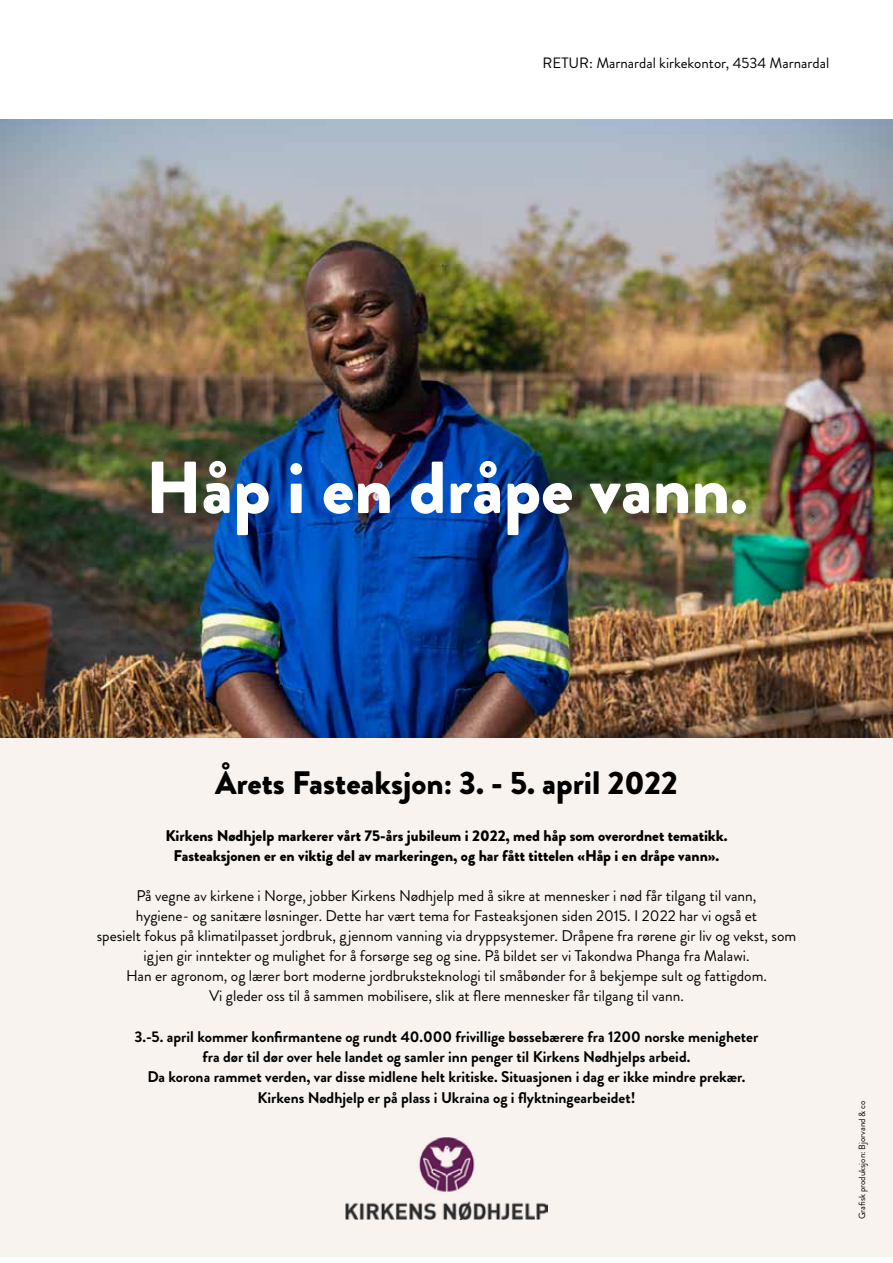
<style>
.page{position:relative;width:893px;height:1263px;background:#fff}
.page>*{position:absolute;margin:0;border:0;box-sizing:border-box;transform-origin:0 0}
.t1{font:900 73.5px "Brandon Grotesque";color:#fff}
.t2{font:900 32.4px "Brandon Grotesque";color:#000}
.t3{font:15.45px/20.1px "Brandon Grotesque";color:#000;text-align:center}
.t4{font:700 15.45px/20.1px "Brandon Grotesque";color:#000;text-align:center}
.t5{font:900 15.45px/20.1px "Brandon Grotesque";color:#000;text-align:center}
.t6{font:15px "Brandon Grotesque";color:#000}
.t7{font:9px "Brandon Grotesque";color:#000}
</style>
<div class="page">
<div style="left:0;top:119px;width:893px;height:1138px;background:#f8f3ef"></div>
<img style="left:0;top:119px;width:893px;height:619px">
<img style="left:346px;top:1137px;width:201px;height:82px">
<p class="t6" style="left:543px;top:53px;width:288px">RETUR: Marnardal kirkekontor, 4534 Marnardal</p>
<h1 class="t1" style="left:146px;top:436px;width:604px">Håp i en dråpe vann.</h1>
<h2 class="t2" style="left:215px;top:760px;width:464px">Årets Fasteaksjon: 3. - 5. april 2022</h2>
<p class="t5" style="left:165px;top:825px;width:564px">Kirkens Nødhjelp markerer vårt 75-års jubileum i 2022, med håp som overordnet tematikk.<br>Fasteaksjonen er en viktig del av markeringen, og har fått tittelen «Håp i en dråpe vann».</p>
<p class="t3" style="left:97px;top:886px;width:701px">På vegne av kirkene i Norge, jobber Kirkens Nødhjelp med å sikre at mennesker i nød får tilgang til vann,<br>hygiene- og sanitære løsninger. Dette har vært tema for Fasteaksjonen siden 2015. I 2022 har vi også et<br>spesielt fokus på klimatilpasset jordbruk, gjennom vanning via dryppsystemer. Dråpene fra rørene gir liv og vekst, som igjen gir inntekter og mulighet for å forsørge seg og sine. På bildet ser vi Takondwa Phanga fra Malawi.<br>Han er agronom, og lærer bort moderne jordbruksteknologi til småbønder for å bekjempe sult og fattigdom.<br>Vi gleder oss til å sammen mobilisere, slik at flere mennesker får tilgang til vann.</p>
<p class="t4" style="left:135px;top:1026px;width:625px">3.-5. april kommer konfirmantene og rundt 40.000 frivillige bøssebærere fra 1200 norske menigheter fra dør til dør over hele landet og samler inn penger til Kirkens Nødhjelps arbeid.<br>Da korona rammet verden, var disse midlene helt kritiske. Situasjonen i dag er ikke mindre prekær.</p>
<p class="t4" style="left:258px;top:1088px;width:379px">Kirkens Nødhjelp er på plass i Ukraina og i flyktningearbeidet!</p>
<p class="t7" style="left:856px;top:1219px;width:121px;rotate:-90deg">Grafisk produksjon: Bjorvand &amp; co</p>
</div>
